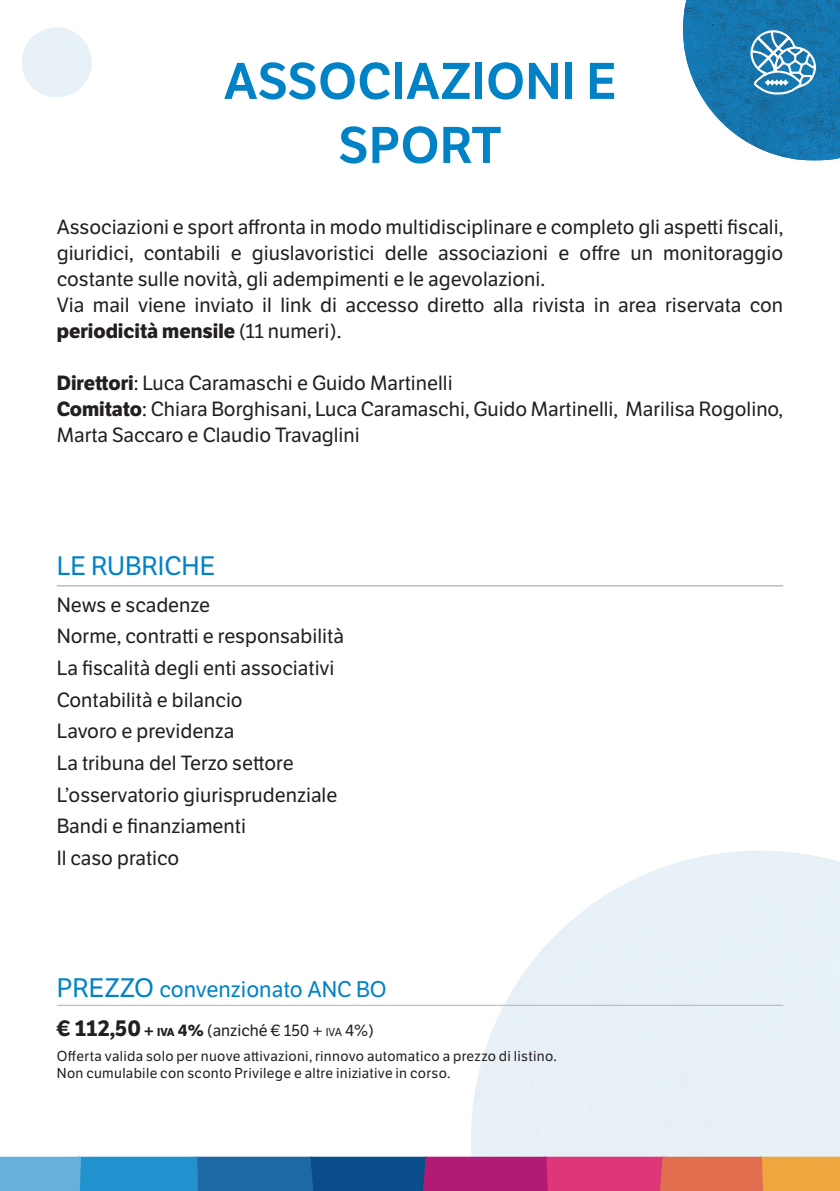
<style>
.page{position:relative;width:840px;height:1191px;background:#fff}
.page>*{position:absolute;margin:0;border:0;box-sizing:border-box;transform-origin:0 0}
.t1{font:600 50px "LFT Etica";color:#0082c6}
.t2{font:26px "LFT Etica";color:#0082c6}
.t3{font:22px "LFT Etica";color:#0082c6}
.t4{font:20px/26px "LFT Etica";color:#231f20}
.t5{font:16px "LFT Etica";color:#231f20}
.t6{font:14px "LFT Etica";letter-spacing:.02em;color:#231f20}
.s1{font-weight:700}
.s2{font-size:26px}
.s3{font-weight:700;font-size:22px}
.s4{font-weight:700;font-size:11.2px}
.s5{font-size:11.2px}
.s6{font-style:inherit}
</style>
<div class="page">
<svg style="left:0;top:1156px;width:839px;height:35px;background:#7f688e"></svg>
<svg style="left:682px;top:0;width:157px;height:161px"></svg>
<hr style="left:57px;top:585px;width:725px;height:1px;background:#bcbdc0">
<hr style="left:57px;top:1004px;width:725px;height:2px;background:#bcbdc0">
<p class="t1" style="left:223px;top:51px;width:394px">ASSOCIAZIONI E</p>
<p class="t1" style="left:338px;top:115px;width:165px">SPORT</p>
<p class="t4" style="left:57px;top:215px;width:727px;text-align:justify">Associazioni e sport affronta in modo multidisciplinare e completo gli aspetti fiscali, giuridici, contabili e giuslavoristici delle associazioni e offre un monitoraggio costante sulle novità, gli adempimenti e le agevolazioni.</p>
<p class="t4" style="left:57px;top:293px;width:727px">Via mail viene inviato il link di accesso diretto alla rivista in area riservata con <span class="s1">periodicità mensile</span> (11 numeri).</p>
<p class="t4" style="left:57px;top:371px;width:397px"><span class="s1">Direttori</span>: Luca Caramaschi e Guido Martinelli</p>
<p class="t4" style="left:57px;top:397px;width:727px"><span class="s1">Comitato</span>: Chiara Borghisani, Luca Caramaschi, Guido Martinelli, Marilisa Rogolino,<br>Marta Saccaro e Claudio Travaglini</p>
<p class="t2" style="left:57px;top:550px;width:160px">LE RUBRICHE</p>
<p class="t4" style="left:57px;top:592px;width:155px">News e scadenze</p>
<p class="t4" style="left:57px;top:623px;width:288px">Norme, contratti e responsabilità</p>
<p class="t4" style="left:57px;top:655px;width:279px">La fiscalità degli enti associativi</p>
<p class="t4" style="left:57px;top:687px;width:187px">Contabilità e bilancio</p>
<p class="t4" style="left:57px;top:719px;width:179px">Lavoro e previdenza</p>
<p class="t4" style="left:57px;top:750px;width:238px">La tribuna del Terzo settore</p>
<p class="t4" style="left:57px;top:782px;width:282px">L’osservatorio giurisprudenziale</p>
<p class="t4" style="left:57px;top:814px;width:191px">Bandi e finanziamenti</p>
<p class="t4" style="left:57px;top:845px;width:124px">Il caso pratico</p>
<p class="t3" style="left:57px;top:976px;width:331px"><span class="s2">PREZZO</span> convenzionato ANC BO</p>
<p class="t5" style="left:57px;top:1021px;width:318px"><span class="s3">€ 112,50</span> <span class="s1">+</span> <span class="s4">iva</span> <span class="s1">4%</span> (anziché € 150 + <span class="s5">iva</span> <span class="s6">4%</span>)</p>
<p class="t6" style="left:57px;top:1047px;width:501px">Offerta valida solo per nuove attivazioni, rinnovo automatico a prezzo di listino.</p>
<p class="t6" style="left:57px;top:1064px;width:395px">Non cumulabile con sconto Privilege e altre iniziative in corso.</p>
</div>
